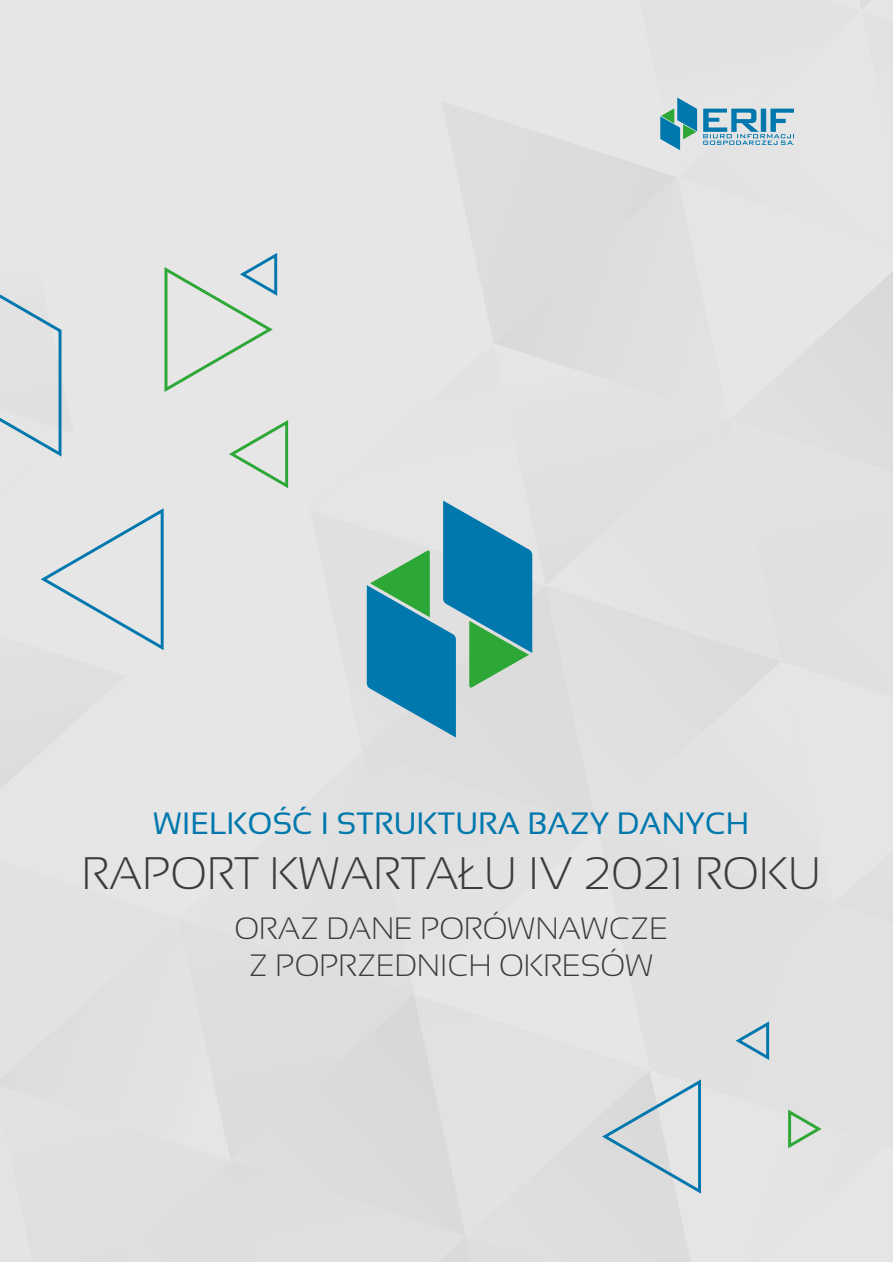
<style>
.page{position:relative;width:893px;height:1263px;background:#fff}
.page>*{position:absolute;margin:0;border:0;box-sizing:border-box;transform-origin:0 0}
.t1{font:300 45.6px "Sansation";color:#3c3c3b}
.t2{font:300 30.9px/37px "Sansation";color:#3c3c3b;text-align:center}
.t3{font:30.9px "Sansation";color:#0078ae}
</style>
<div class="page">
<div style="left:0;top:0;width:893px;height:1262px;background:#e2e2e2"></div>
<p class="t3" style="left:153px;top:806px;width:598px">WIELKOŚĆ I STRUKTURA BAZY DANYCH</p>
<h1 class="t1" style="left:82px;top:848px;width:741px">RAPORT KWARTAŁU IV 2021 ROKU</h1>
<p class="t2" style="left:234px;top:910px;width:435px">ORAZ DANE PORÓWNAWCZE<br>Z POPRZEDNICH OKRESÓW</p>
</div>
